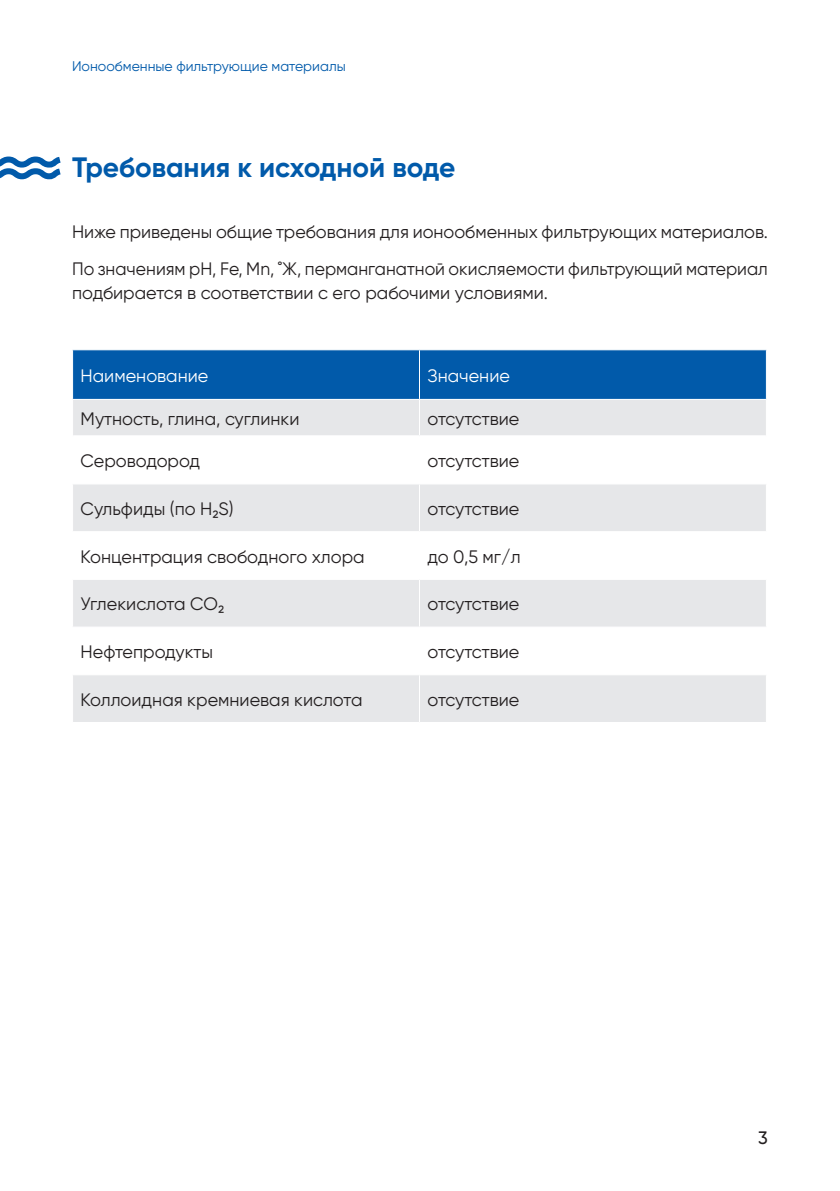
<style>
.page{position:relative;width:840px;height:1191px;background:#fff}
.page>*{position:absolute;margin:0;border:0;box-sizing:border-box;transform-origin:0 0}
.Заголовок_2_уровня{font:700 28px "Gilroy";color:#015aaa}
.Осно_текст_по_формат{font:18px/24px "Gilroy";color:#231f20}
.Осно_текст_по_формат-2{font:18px "Gilroy";color:#fff}
.t1{font:500 18px "Gilroy";color:#231f20}
.t2{font:14px "Gilroy";color:#015aaa}
</style>
<div class="page">
<svg style="left:0;top:156px;width:61px;height:24px"></svg>
<div style="left:73px;top:350px;width:692px;height:49px;background:#015aaa"></div>
<svg style="left:73px;top:400px;width:692px;height:322px;fill:#e6e7e9"></svg>
<hr style="left:419px;top:350px;width:1px;height:49px;background:#fff">
<hr style="left:419px;top:400px;width:1px;height:35px;background:#fff">
<hr style="left:419px;top:437px;width:1px;height:46px;background:#fff">
<hr style="left:72px;top:483px;width:347px;height:1px;background:#fff">
<hr style="left:419px;top:483px;width:347px;height:1px;background:#fff">
<hr style="left:419px;top:484px;width:1px;height:47px;background:#fff">
<hr style="left:72px;top:531px;width:347px;height:1px;background:#fff">
<hr style="left:419px;top:531px;width:347px;height:1px;background:#fff">
<hr style="left:419px;top:532px;width:1px;height:47px;background:#fff">
<hr style="left:72px;top:579px;width:347px;height:1px;background:#fff">
<hr style="left:419px;top:579px;width:347px;height:1px;background:#fff">
<hr style="left:419px;top:580px;width:1px;height:46px;background:#fff">
<hr style="left:72px;top:626px;width:347px;height:1px;background:#fff">
<hr style="left:419px;top:626px;width:347px;height:1px;background:#fff">
<hr style="left:419px;top:627px;width:1px;height:47px;background:#fff">
<hr style="left:72px;top:674px;width:347px;height:1px;background:#fff">
<hr style="left:419px;top:674px;width:347px;height:1px;background:#fff">
<hr style="left:419px;top:675px;width:1px;height:47px;background:#fff">
<hr style="left:73px;top:435px;width:346px;height:2px;background:#fff">
<hr style="left:419px;top:435px;width:346px;height:2px;background:#fff">
<p class="t2" style="left:72px;top:58px;width:275px">Ионообменные фильтрующие материалы</p>
<p class="Заголовок_2_уровня" style="left:72px;top:149px;width:384px">Требования к исходной воде</p>
<p class="Осно_текст_по_формат" style="left:72px;top:220px;width:697px">Ниже приведены общие требования для ионообменных фильтрующих материалов.</p>
<p class="Осно_текст_по_формат" style="left:72px;top:257px;width:697px">По значениям рН, Fe, Mn, ˚Ж, перманганатной окисляемости фильтрующий материал подбирается в соответствии с его рабочими условиями.</p>
<p class="Осно_текст_по_формат-2" style="left:80px;top:364px;width:129px">Наименование</p>
<p class="Осно_текст_по_формат-2" style="left:427px;top:364px;width:84px">Значение</p>
<p class="Осно_текст_по_формат" style="left:80px;top:406px;width:220px">Мутность, глина, суглинки</p>
<p class="Осно_текст_по_формат" style="left:427px;top:406px;width:93px">отсутствие</p>
<p class="Осно_текст_по_формат" style="left:80px;top:449px;width:121px">Сероводород</p>
<p class="Осно_текст_по_формат" style="left:427px;top:449px;width:93px">отсутствие</p>
<p class="Осно_текст_по_формат" style="left:80px;top:496px;width:155px">Сульфиды (по H2S)</p>
<p class="Осно_текст_по_формат" style="left:427px;top:496px;width:93px">отсутствие</p>
<p class="Осно_текст_по_формат" style="left:80px;top:544px;width:285px">Концентрация свободного хлора</p>
<p class="Осно_текст_по_формат" style="left:427px;top:544px;width:94px">до 0,5 мг/л</p>
<p class="Осно_текст_по_формат" style="left:80px;top:592px;width:145px">Углекислота CO2</p>
<p class="Осно_текст_по_формат" style="left:427px;top:592px;width:93px">отсутствие</p>
<p class="Осно_текст_по_формат" style="left:80px;top:639px;width:134px">Нефтепродукты</p>
<p class="Осно_текст_по_формат" style="left:427px;top:639px;width:93px">отсутствие</p>
<p class="Осно_текст_по_формат" style="left:80px;top:687px;width:283px">Коллоидная кремниевая кислота</p>
<p class="Осно_текст_по_формат" style="left:427px;top:687px;width:93px">отсутствие</p>
<p class="t1" style="left:757px;top:1126px;width:11px">3</p>
</div>
